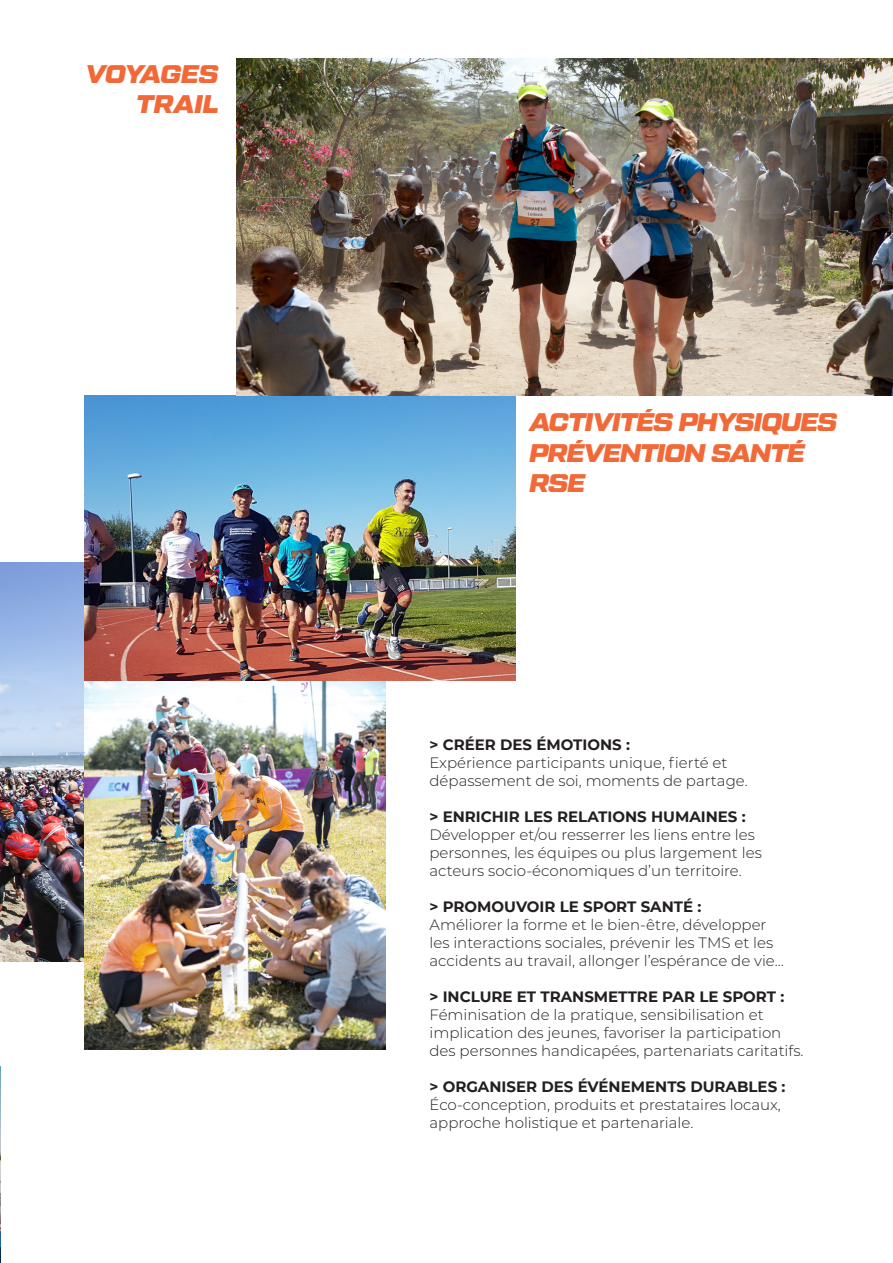
<style>
.page{position:relative;width:893px;height:1263px;background:#fff}
.page>*{position:absolute;margin:0;border:0;box-sizing:border-box;transform-origin:0 0}
.t1{font:italic 900 25.5px "Tactic Sans";letter-spacing:-.03em;color:#f26937}
.t2{font:italic 900 25.5px/30.6px "Tactic Sans";letter-spacing:-.005em;color:#f26937;text-align:right}
.t3{font:300 15px/18px "Montserrat";color:#231f20}
.t4{font:700 15px "Montserrat";color:#231f20}
.s1{font-weight:700}
</style>
<div class="page">
<img style="left:0;top:562px;width:84px;height:399px">
<img style="left:84px;top:680px;width:301px;height:369px">
<img style="left:84px;top:396px;width:432px;height:284px">
<img style="left:237px;top:59px;width:656px;height:337px">
<img style="left:0;top:1066px;width:1px;height:197px">
<h1 class="t2" style="left:86px;top:59px;width:135px">VOYAGES<br>TRAIL</h1>
<p class="t1" style="left:529px;top:409px;width:309px">ACTIVITÉS PHYSIQUES</p>
<p class="t1" style="left:529px;top:440px;width:277px">PRÉVENTION SANTÉ</p>
<p class="t1" style="left:529px;top:470px;width:57px">RSE</p>
<p class="t4" style="left:429px;top:734px;width:202px">&gt; CRÉER DES ÉMOTIONS :</p>
<p class="t3" style="left:429px;top:753px;width:320px">Expérience participants unique, fierté et dépassement de soi, moments de partage.</p>
<p class="t3" style="left:429px;top:807px;width:334px"><span class="s1">&gt; ENRICHIR LES RELATIONS HUMAINES :<br></span>Développer et/ou resserrer les liens entre les personnes, les équipes ou plus largement les acteurs socio-économiques d’un territoire.</p>
<p class="t4" style="left:429px;top:896px;width:273px">&gt; PROMOUVOIR LE SPORT SANTÉ :</p>
<p class="t3" style="left:429px;top:915px;width:356px">Améliorer la forme et le bien-être, développer les interactions sociales, prévenir les TMS et les accidents au travail, allonger l’espérance de vie...</p>
<p class="t3" style="left:429px;top:987px;width:356px"><span class="s1">&gt; INCLURE ET TRANSMETTRE PAR LE SPORT :<br></span>Féminisation de la pratique, sensibilisation et implication des jeunes, favoriser la participation</p>
<p class="t3" style="left:429px;top:1041px;width:376px">des personnes handicapées, partenariats caritatifs.</p>
<p class="t3" style="left:429px;top:1077px;width:357px"><span class="s1">&gt; ORGANISER DES ÉVÉNEMENTS DURABLES :<br></span>Éco-conception, produits et prestataires locaux, approche holistique et partenariale.</p>
</div>
